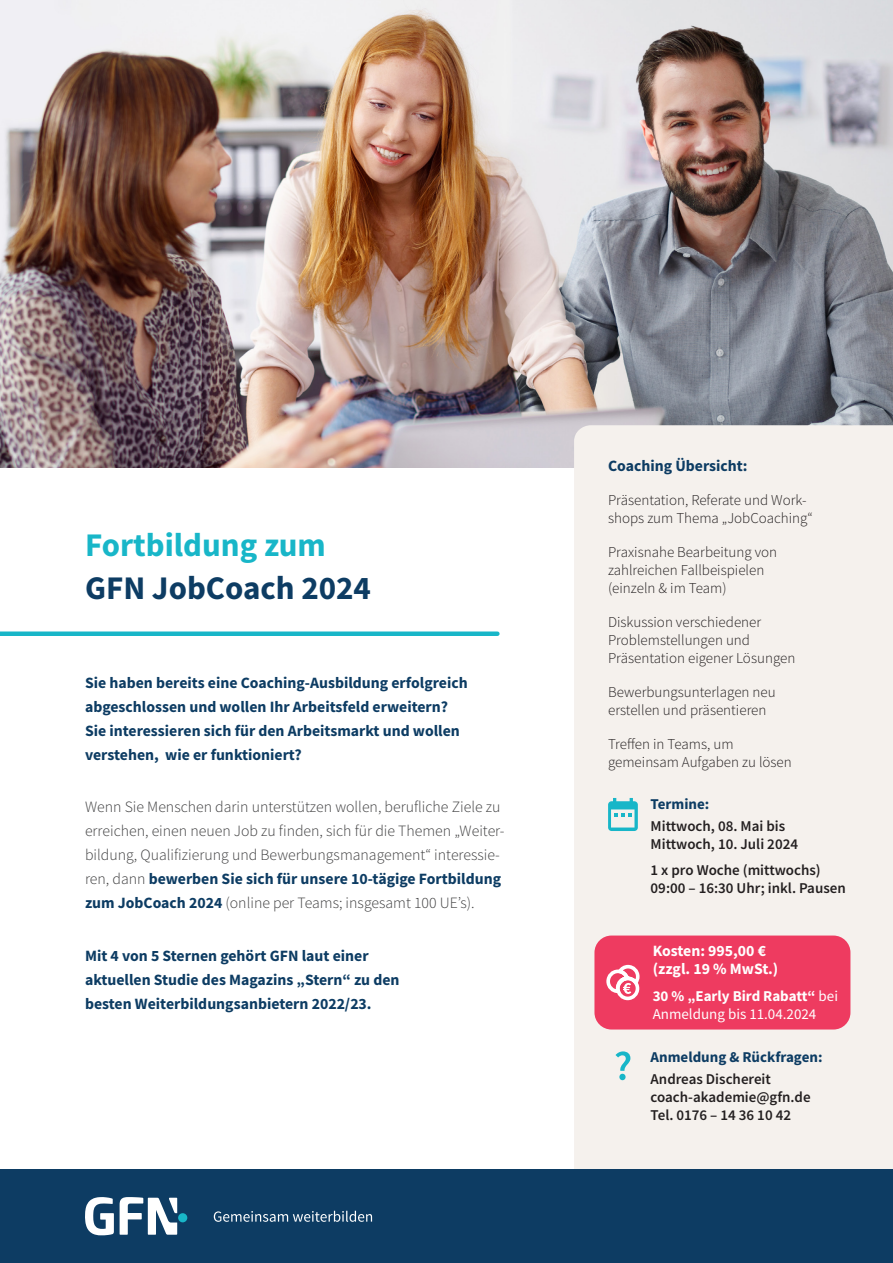
<style>
.page{position:relative;width:893px;height:1263px;background:#fff}
.page>*{position:absolute;margin:0;border:0;box-sizing:border-box;transform-origin:0 0}
.t1{font:700 33px "Source Sans Pro";color:#0d3c63}
.t2{font:700 33px "Source Sans Pro";color:#18b6c8}
.t3{font:700 15.75px/24px "Source Sans Pro";color:#0d3c63}
.t4{font:300 15.75px/24px "Source Sans Pro";color:#3e3e3f}
.t5{font:700 15.75px/18px "Source Sans Pro";color:#fff}
.t6{font:300 15px/18px "Source Sans Pro";color:#231f20}
.t7{font:600 15px/18px "Source Sans Pro";color:#231f20}
.t8{font:15px/18px "Source Sans Pro";color:#fff}
.t9{font:700 15px "Source Sans Pro";color:#0d3c63}
.s1{font-weight:700;color:#0d3c63}
.s2{font-weight:700}
</style>
<div class="page">
<img style="left:0;top:0;width:893px;height:468px">
<div style="left:574px;top:425px;width:319px;height:744px;background:#f5f1ed"></div>
<div style="left:0;top:631px;width:497px;height:5px;background:#18b6c8"></div>
<svg style="left:608px;top:798px;width:30px;height:33px"></svg>
<svg style="left:615px;top:1051px;width:15px;height:29px"></svg>
<div style="left:0;top:1169px;width:893px;height:94px;background:#0d3c63"></div>
<svg style="left:85px;top:1197px;width:29px;height:38px"></svg>
<svg style="left:120px;top:1197px;width:67px;height:38px"></svg>
<svg style="left:214px;top:1211px;width:158px;height:11px"></svg>
<div style="left:594px;top:935px;width:256px;height:94px;background:#ee3b60;border-radius:17px"></div>
<div style="left:616px;top:977px;width:23px;height:23px;border:4px solid #fff;border-radius:50%"></div>
<svg style="left:606px;top:964px;width:34px;height:31px"></svg>
<h1 class="t2" style="left:85px;top:523px;width:242px">Fortbildung zum</h1>
<h1 class="t1" style="left:85px;top:566px;width:288px">GFN JobCoach 2024</h1>
<p class="t3" style="left:85px;top:670px;width:384px">Sie haben bereits eine Coaching-Ausbildung erfolgreich abgeschlossen und wollen Ihr Arbeitsfeld erweitern?<br>Sie interessieren sich für den Arbeitsmarkt und wollen verstehen, wie er funktioniert?</p>
<p class="t4" style="left:85px;top:795px;width:421px">Wenn Sie Menschen darin unterstützen wollen, berufliche Ziele zu erreichen, einen neuen Job zu finden, sich für die Themen „Weiter&shy;bildung, Qualifizierung und Bewerbungsmanagement“ interessie&shy;ren, dann <span class="s1">bewerben Sie sich für unsere 10-tägige Fortbildung zum JobCoach 2024</span> (online per Teams; insgesamt 100 UE’s).</p>
<p class="t3" style="left:85px;top:943px;width:316px">Mit 4 von 5 Sternen gehört GFN laut einer aktuellen Studie des Magazins „Stern“ zu den besten Weiterbildungsanbietern 2022/23.</p>
<p class="t3" style="left:608px;top:454px;width:141px">Coaching Übersicht:</p>
<p class="t6" style="left:608px;top:491px;width:206px">Präsentation, Referate und Work&shy;shops zum Thema „JobCoaching“</p>
<p class="t6" style="left:608px;top:543px;width:171px">Praxisnahe Bearbeitung von zahlreichen Fallbeispielen (einzeln &amp; im Team)</p>
<p class="t6" style="left:608px;top:613px;width:189px">Diskussion verschiedener<br>Problemstellungen und<br>Präsentation eigener Lösungen</p>
<p class="t6" style="left:608px;top:683px;width:169px">Bewerbungsunterlagen neu erstellen und präsentieren</p>
<p class="t6" style="left:608px;top:735px;width:185px">Treffen in Teams, um gemeinsam Aufgaben zu lösen</p>
<p class="t9" style="left:651px;top:793px;width:60px">Termine:</p>
<p class="t7" style="left:651px;top:817px;width:149px">Mittwoch, 08. Mai bis<br>Mittwoch, 10. Juli 2024</p>
<p class="t7" style="left:651px;top:861px;width:197px">1 x pro Woche (mittwochs)<br>09:00 – 16:30 Uhr; inkl. Pausen</p>
<p class="t5" style="left:653px;top:942px;width:127px">Kosten: 995,00 € (zzgl. 19 % MwSt.)</p>
<p class="t8" style="left:653px;top:986px;width:187px"><span class="s2">30 % „Early Bird Rabatt“</span> bei<br>Anmeldung bis 11.04.2024</p>
<p class="t9" style="left:651px;top:1046px;width:173px">Anmeldung &amp; Rückfragen:</p>
<p class="t7" style="left:651px;top:1070px;width:162px">Andreas Dischereit coach-akademie@gfn.de<br>Tel. 0176 – 14 36 10 42</p>
</div>
